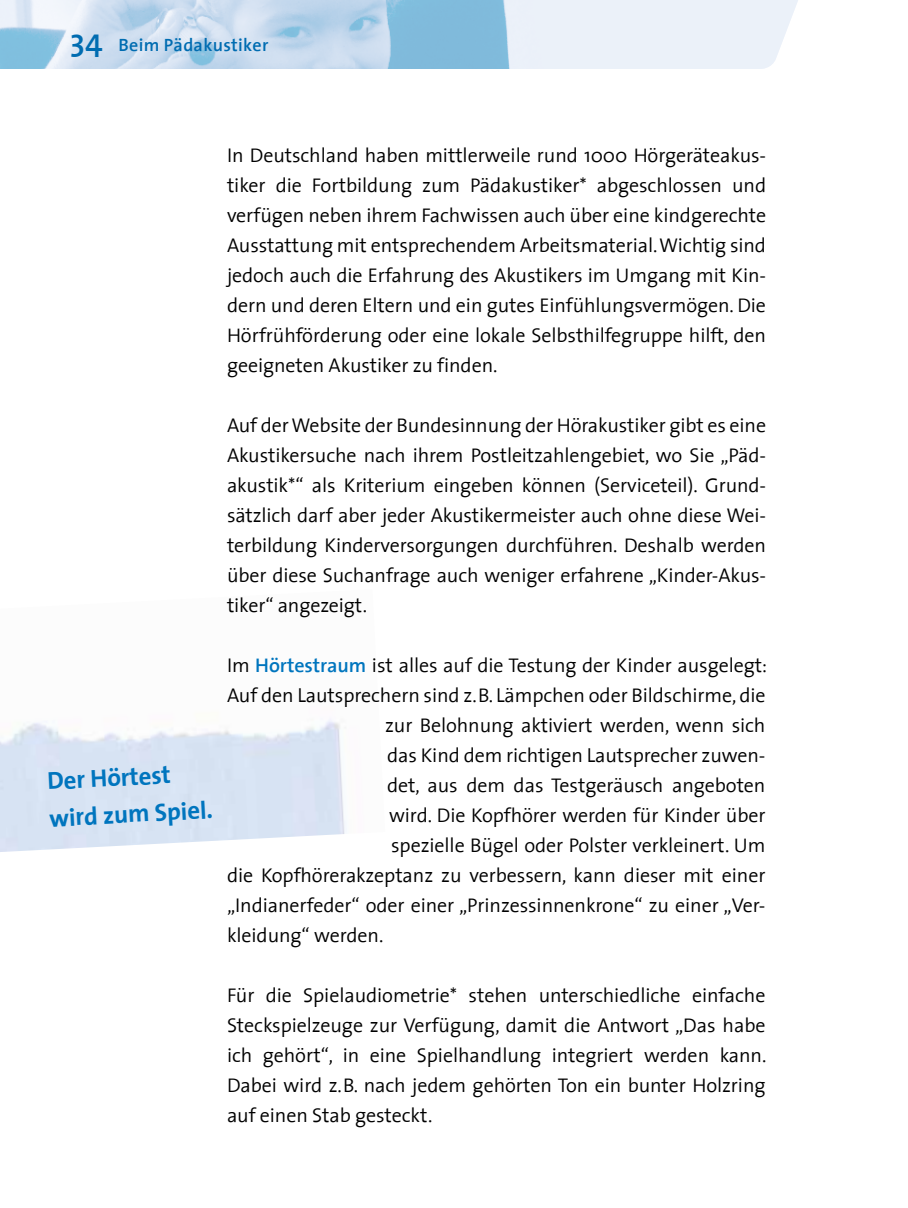
<style>
.page{position:relative;width:908px;height:1208px;background:#fff}
.page>*{position:absolute;margin:0;border:0;box-sizing:border-box;transform-origin:0 0}
.t1{font:700 24.8px/37.2px "The Sans";color:#0075be}
.t2{font:300 20px/30px "The Sans";letter-spacing:-.005em;color:#000;text-align:justify}
.t3{font:600 18px "The Sans";letter-spacing:.015em;color:#006cb1}
.s1{font-size:32px}
.s2{font-weight:600;color:#0075be}
</style>
<div class="page">
<img style="left:0;top:0;width:798px;height:69px">
<p class="t3" style="left:70px;top:30px;width:200px"><span class="s1">34</span> Beim Pädakustiker</p>
<p class="t2" style="left:227px;top:140px;width:540px">In Deutschland haben mittlerweile rund 1000 Hörgeräteakus&shy;tiker die Fortbildung zum Pädakustiker* abgeschlossen und verfügen neben ihrem Fachwissen auch über eine kindgerechte Ausstattung mit entsprechendem Arbeitsmaterial. Wichtig sind jedoch auch die Erfahrung des Akustikers im Umgang mit Kin&shy;dern und deren Eltern und ein gutes Einfühlungsvermögen. Die Hörfrühförderung oder eine lokale Selbsthilfegruppe hilft, den geeigneten Akustiker zu finden.</p>
<p class="t2" style="left:227px;top:410px;width:540px">Auf der Website der Bundesinnung der Hörakustiker gibt es eine Akustikersuche nach ihrem Postleitzahlengebiet, wo Sie „Päd&shy;akustik*“ als Kriterium eingeben können (Serviceteil). Grund&shy;sätzlich darf aber jeder Akustikermeister auch ohne diese Wei&shy;terbildung Kinderversorgungen durchführen. Deshalb werden über diese Suchanfrage auch weniger erfahrene „Kinder-Akus&shy;tiker“ angezeigt.</p>
<p class="t1" style="left:46px;top:762px;width:165px;rotate:-3deg">Der Hörtest wird zum Spiel.</p>
<p class="t2" style="left:227px;top:650px;width:541px">Im <span class="s2">Hörtestraum</span> ist alles auf die Testung der Kinder ausgelegt:</p>
<p class="t2" style="left:227px;top:680px;width:540px">Auf den Lautsprechern sind z.B. Lämpchen oder Bildschirme, die</p>
<p class="t2" style="left:385px;top:710px;width:381px">zur Belohnung aktiviert werden, wenn sich</p>
<p class="t2" style="left:387px;top:740px;width:380px">das Kind dem richtigen Lautsprecher zuwen-</p>
<p class="t2" style="left:387px;top:770px;width:380px">det, aus dem das Testgeräusch angeboten</p>
<p class="t2" style="left:389px;top:800px;width:378px">wird. Die Kopfhörer werden für Kinder über</p>
<p class="t2" style="left:391px;top:830px;width:376px">spezielle Bügel oder Polster verkleinert. Um</p>
<p class="t2" style="left:227px;top:860px;width:539px">die Kopfhörerakzeptanz zu verbessern, kann dieser mit einer</p>
<p class="t2" style="left:227px;top:890px;width:539px">„Indianerfeder“ oder einer „Prinzessinnenkrone“ zu einer „Ver-</p>
<p class="t2" style="left:227px;top:920px;width:158px">kleidung“ werden.</p>
<p class="t2" style="left:227px;top:980px;width:540px">Für die Spielaudiometrie* stehen unterschiedliche einfache Steckspielzeuge zur Verfügung, damit die Antwort „Das habe ich gehört“, in eine Spielhandlung integriert werden kann.<br>Dabei wird z.B. nach jedem gehörten Ton ein bunter Holzring auf einen Stab gesteckt.</p>
</div>
